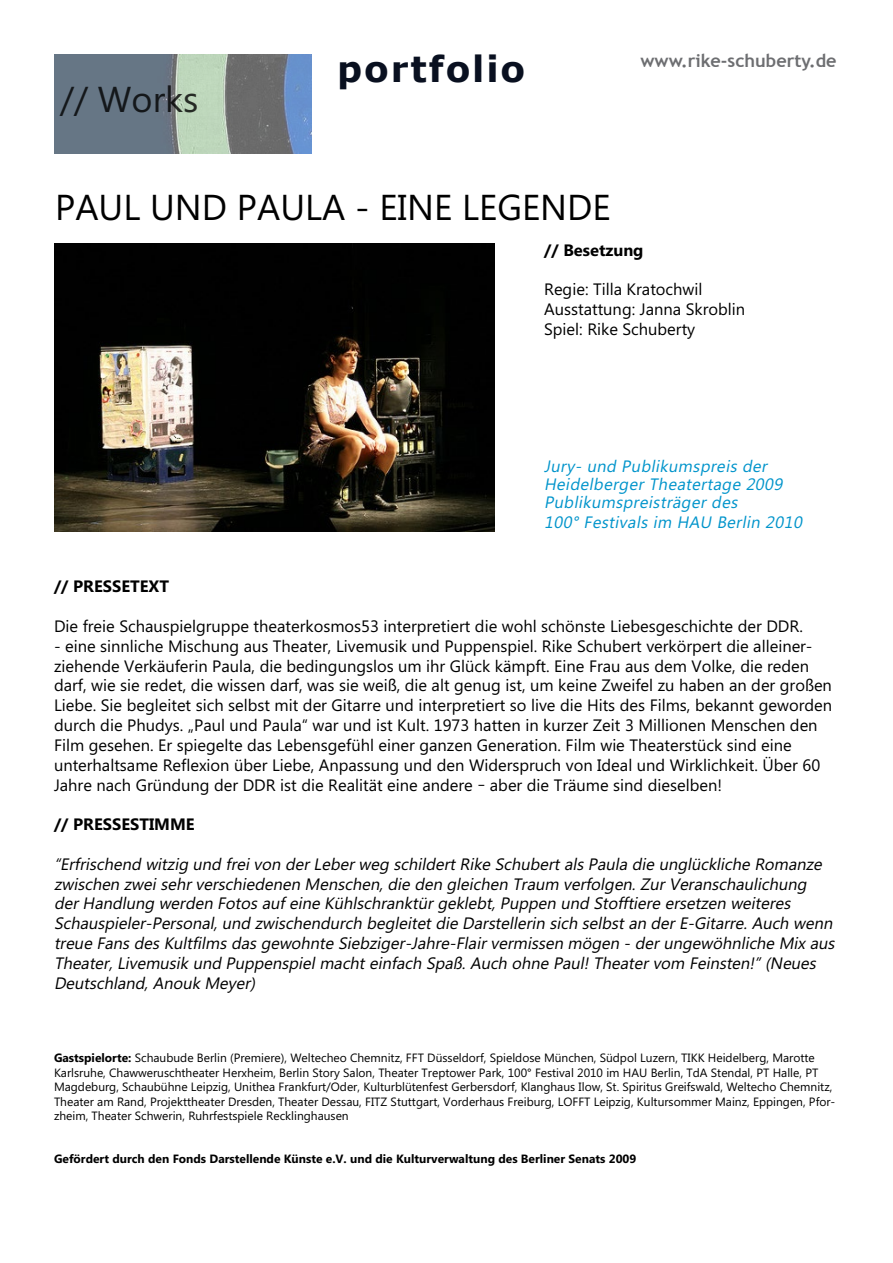
<style>
.page{position:relative;width:893px;height:1263px;background:#fff}
.page>*{position:absolute;margin:0;border:0;box-sizing:border-box;transform-origin:0 0}
.t1{font:36px "Microsoft Phags Pa";color:#000}
.t2{font:700 36px "Verdana";letter-spacing:.05em;color:#091020}
.t3{font:700 18px "Trebuchet MS";color:#6d6e71}
.t4{font:16.5px/19.8px "Microsoft Phags Pa";color:#000}
.t5{font:italic 16.5px/19.8px "Microsoft Phags Pa";color:#000}
.t6{font:italic 16.5px/18px "Microsoft Phags Pa";color:#0194cb}
.t7{font:700 16.5px "Microsoft Phags Pa";color:#000}
.t8{font:12px/14.4px "Microsoft Phags Pa";color:#000}
.t9{font:700 12px "Microsoft Phags Pa";color:#000}
.s1{font-weight:700}
</style>
<div class="page">
<img style="left:54px;top:244px;width:441px;height:288px">
<img style="left:54px;top:54px;width:257px;height:99px">
<h1 class="t1" style="left:60px;top:74px;width:140px">// Works</h1>
<h1 class="t2" style="left:337px;top:43px;width:189px">portfolio</h1>
<h1 class="t1" style="left:55px;top:182px;width:557px">PAUL UND PAULA - EINE LEGENDE</h1>
<p class="t3" style="left:640px;top:50px;width:197px">www.rike-schuberty.de</p>
<p class="t7" style="left:544px;top:238px;width:101px">// Besetzung</p>
<p class="t4" style="left:544px;top:279px;width:202px">Regie: Tilla Kratochwil<br>Ausstattung: Janna Skroblin<br>Spiel: Rike Schuberty</p>
<p class="t6" style="left:544px;top:456px;width:244px">Jury- und Publikumspreis der<br>Heidelberger Theatertage 2009<br>Publikumspreisträger des</p>
<p class="t6" style="left:544px;top:512px;width:263px">100° Festivals im HAU Berlin 2010</p>
<p class="t7" style="left:54px;top:575px;width:117px">// PRESSETEXT</p>
<p class="t4" style="left:54px;top:615px;width:750px">Die freie Schauspielgruppe theaterkosmos53 interpretiert die wohl schönste Liebesgeschichte der DDR.</p>
<p class="t4" style="left:54px;top:635px;width:780px">- eine sinnliche Mischung aus Theater, Livemusik und Puppenspiel. Rike Schubert verkörpert die alleiner&shy;ziehende Verkäuferin Paula, die bedingungslos um ihr Glück kämpft. Eine Frau aus dem Volke, die reden darf, wie sie redet, die wissen darf, was sie weiß, die alt genug ist, um keine Zweifel zu haben an der großen Liebe. Sie begleitet sich selbst mit der Gitarre und interpretiert so live die Hits des Films, bekannt geworden durch die Phudys. „Paul und Paula“ war und ist Kult. 1973 hatten in kurzer Zeit 3 Millionen Menschen den Film gesehen. Er spiegelte das Lebensgefühl einer ganzen Generation. Film wie Theaterstück sind eine unterhaltsame Reflexion über Liebe, Anpassung und den Widerspruch von Ideal und Wirklichkeit. Über 60<br>Jahre nach Gründung der DDR ist die Realität eine andere – aber die Träume sind dieselben!</p>
<p class="t7" style="left:54px;top:812px;width:142px">// PRESSESTIMME</p>
<p class="t5" style="left:54px;top:853px;width:786px">“Erfrischend witzig und freivon derLeberweg schildertRike Schubertals Paula die unglückliche Romanze zwischen zweisehrverschiedenen Menschen,die den gleichen Traum verfolgen.ZurVeranschaulichung derHandlung werden Fotos aufeine Kühlschranktürgeklebt,Puppen und Stofftiere ersetzen weiteres Schauspieler-Personal,und zwischendurch begleitetdie Darstellerin sich selbstan derE-Gitarre.Auch wenn treue Fans des Kultfilms das gewohnte Siebziger-Jahre-Flairvermissen mögen -derungewöhnliche Mix aus Theater,Livemusik und Puppenspielmachteinfach Spaß.Auch ohne Paul!Theatervom Feinsten!”(Neues Deutschland,Anouk Meyer)</p>
<p class="t8" style="left:54px;top:1050px;width:783px"><span class="s1">Gastspielorte:</span> Schaubude Berlin (Premiere), Weltecheo Chemnitz, FFT Düsseldorf, Spieldose München, Südpol Luzern, TIKK Heidelberg, Marotte Karlsruhe, Chawweruschtheater Herxheim, Berlin Story Salon, Theater Treptower Park, 100° Festival 2010 im HAU Berlin, TdA Stendal, PT Halle, PT Magdeburg, Schaubühne Leipzig, Unithea Frankfurt/Oder, Kulturblütenfest Gerbersdorf, Klanghaus Ilow, St. Spiritus Greifswald, Weltecho Chemnitz, Theater am Rand, Projekttheater Dresden, Theater Dessau, FITZ Stuttgart, Vorderhaus Freiburg, LOFFT Leipzig, Kultursommer Mainz, Eppingen, Pfor&shy;zheim, Theater Schwerin, Ruhrfestspiele Recklinghausen</p>
<p class="t9" style="left:54px;top:1150px;width:584px">Gefördert durch den Fonds Darstellende Künste e.V. und die Kulturverwaltung des Berliner Senats 2009</p>
</div>
